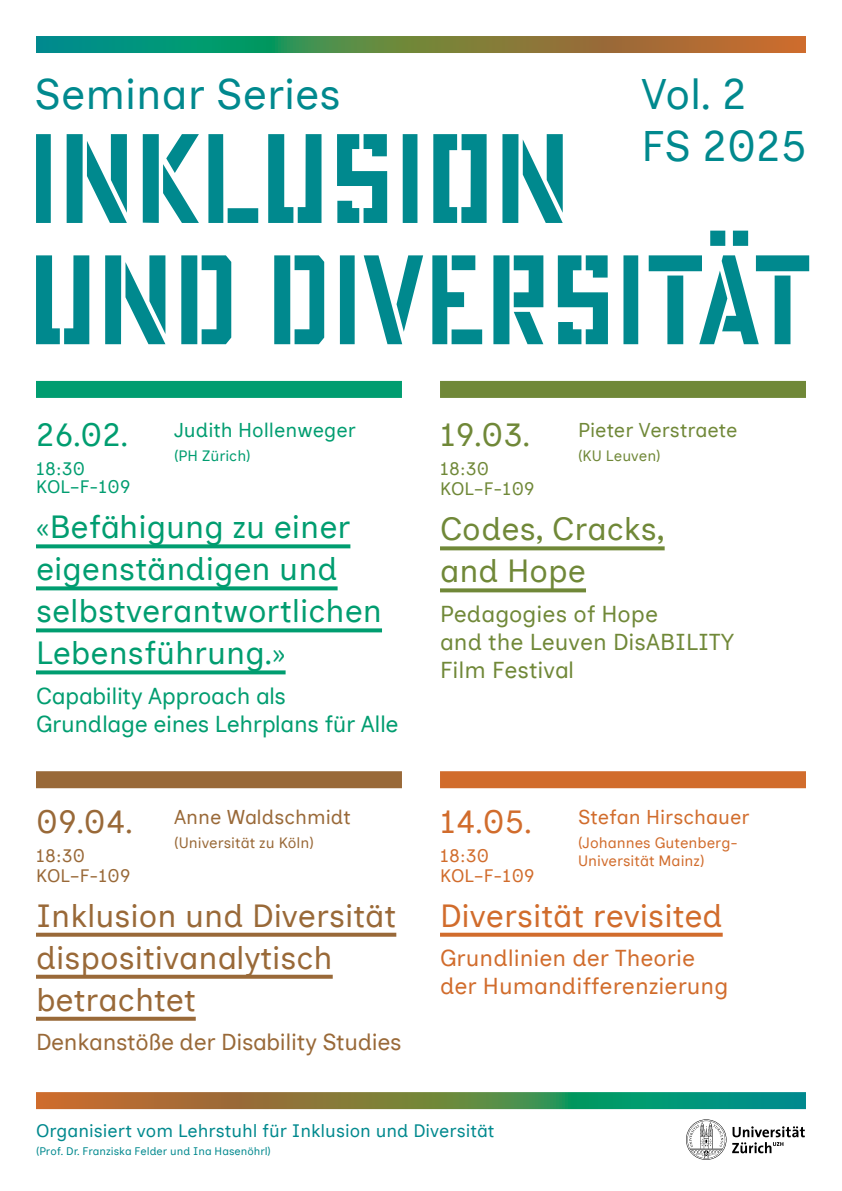
<style>
.page{position:relative;width:842px;height:1191px;background:#fff}
.page>*{position:absolute;margin:0;border:0;box-sizing:border-box;transform-origin:0 0}
.t1{font:42.7px/51.2px "Inclusive Sans";color:#00898e}
.t2{font:32px/42px "Inclusive Sans";color:#009d70}
.t3{font:32px/42px "Inclusive Sans";color:#996938}
.t4{font:32px/42px "Inclusive Sans";color:#708838}
.t5{font:32px "Inclusive Sans";color:#d16c2c}
.t6{font:23px/28px "Inclusive Sans";letter-spacing:-.015em;color:#009d70}
.t7{font:23px/28px "Inclusive Sans";color:#708838}
.t8{font:23px/28px "Inclusive Sans";color:#d16c2c}
.t9{font:23px "Inclusive Sans";letter-spacing:-.015em;color:#996938}
.t10{font:20px "Inclusive Sans";color:#009d70}
.t11{font:20px "Inclusive Sans";color:#708838}
.t12{font:20px "Inclusive Sans";color:#d16c2c}
.t13{font:20px "Inclusive Sans";color:#996938}
.t14{font:18px "Inclusive Sans";color:#00898e}
.t15{font:18px "Inclusive Sans";color:#708838}
.t16{font:18px "Inclusive Sans";color:#009d70}
.t17{font:18px "Inclusive Sans";color:#d16c2c}
.t18{font:18px "Inclusive Sans";color:#996938}
.t19{font:15px "Inclusive Sans";color:#d16c2c}
.t20{font:15px "Inclusive Sans";color:#996938}
.t21{font:15px "Inclusive Sans";color:#708838}
.t22{font:15px "Inclusive Sans";color:#009d70}
.t23{font:11px "Inclusive Sans";color:#00898e}
.s1{font-family:"Source Sans Variable"}
</style>
<div class="page">
<svg style="left:440px;top:546px;width:225px;height:4px"></svg>
<svg style="left:440px;top:588px;width:146px;height:4px"></svg>
<svg style="left:36px;top:544px;width:314px;height:4px"></svg>
<svg style="left:36px;top:586px;width:302px;height:4px"></svg>
<svg style="left:36px;top:628px;width:346px;height:4px"></svg>
<svg style="left:36px;top:670px;width:250px;height:4px"></svg>
<svg style="left:440px;top:932px;width:283px;height:4px"></svg>
<div style="left:440px;top:771px;width:366px;height:17px;background:#d16c2c"></div>
<div style="left:36px;top:771px;width:366px;height:17px;background:#996938"></div>
<svg style="left:36px;top:231px;width:773px;height:113px"></svg>
<svg style="left:36px;top:134px;width:527px;height:89px"></svg>
<div style="left:36px;top:381px;width:366px;height:17px;background:#009d70"></div>
<div style="left:440px;top:381px;width:366px;height:17px;background:#708838"></div>
<svg style="left:36px;top:1092px;width:770px;height:17px"></svg>
<svg style="left:36px;top:36px;width:770px;height:17px"></svg>
<svg style="left:686px;top:1119px;width:119px;height:40px"></svg>
<svg style="left:36px;top:932px;width:360px;height:4px"></svg>
<svg style="left:36px;top:974px;width:297px;height:4px"></svg>
<svg style="left:36px;top:1016px;width:160px;height:4px"></svg>
<h1 class="t1" style="left:35px;top:68px;width:308px">Seminar Series</h1>
<h1 class="t1" style="left:641px;top:68px;width:167px">Vol. 2<br>FS 2025</h1>
<p class="t2" style="left:36px;top:413px;width:93px">26.02.</p>
<p class="t10" style="left:174px;top:414px;width:183px">Judith Hollenweger</p>
<p class="t16" style="left:36px;top:455px;width:50px">18:30</p>
<p class="t22" style="left:174px;top:444px;width:78px">(PH Zürich)</p>
<p class="t16" style="left:36px;top:473px;width:96px">KOL–F-109</p>
<p class="t2" style="left:36px;top:505px;width:347px"><span class="s1">«</span>Befähigung zu einer eigenständigen und selbstverantwortlichen<br>Lebensführung.<span class="s1">»</span></p>
<p class="t6" style="left:36px;top:681px;width:364px">Capability Approach als<br>Grundlage eines Lehrplans für Alle</p>
<p class="t3" style="left:36px;top:800px;width:98px">09.04.</p>
<p class="t13" style="left:174px;top:801px;width:178px">Anne Waldschmidt</p>
<p class="t18" style="left:36px;top:841px;width:50px">18:30</p>
<p class="t20" style="left:174px;top:830px;width:141px">(Universität zu Köln)</p>
<p class="t18" style="left:36px;top:861px;width:96px">KOL–F-109</p>
<p class="t3" style="left:36px;top:894px;width:362px">Inklusion und Diversität dispositivanalytisch betrachtet</p>
<p class="t9" style="left:36px;top:1024px;width:367px">Denkanstöße der Disability Studies</p>
<p class="t4" style="left:440px;top:413px;width:91px">19.03.</p>
<p class="t11" style="left:578px;top:414px;width:161px">Pieter Verstraete</p>
<p class="t15" style="left:440px;top:455px;width:50px">18:30</p>
<p class="t21" style="left:578px;top:444px;width:84px">(KU Leuven)</p>
<p class="t15" style="left:440px;top:475px;width:96px">KOL–F-109</p>
<p class="t4" style="left:440px;top:507px;width:226px">Codes, Cracks, and Hope</p>
<p class="t7" style="left:440px;top:599px;width:296px">Pedagogies of Hope<br>and the Leuven DisABILITY<br>Film Festival</p>
<p class="t5" style="left:440px;top:796px;width:93px">14.05.</p>
<p class="t12" style="left:578px;top:801px;width:173px">Stefan Hirschauer</p>
<p class="t17" style="left:440px;top:841px;width:50px">18:30</p>
<p class="t19" style="left:578px;top:830px;width:161px">(Johannes Gutenberg-</p>
<p class="t19" style="left:578px;top:848px;width:128px">Universität Mainz)</p>
<p class="t5" style="left:440px;top:890px;width:284px">Diversität revisited</p>
<p class="t8" style="left:440px;top:943px;width:290px">Grundlinien der Theorie der Humandifferenzierung</p>
<p class="t17" style="left:440px;top:861px;width:96px">KOL–F-109</p>
<p class="t14" style="left:36px;top:1117px;width:460px">Organisiert vom Lehrstuhl für Inklusion und Diversität</p>
<p class="t23" style="left:36px;top:1142px;width:236px">(Prof. Dr. Franziska Felder und Ina Hasenöhrl)</p>
</div>
